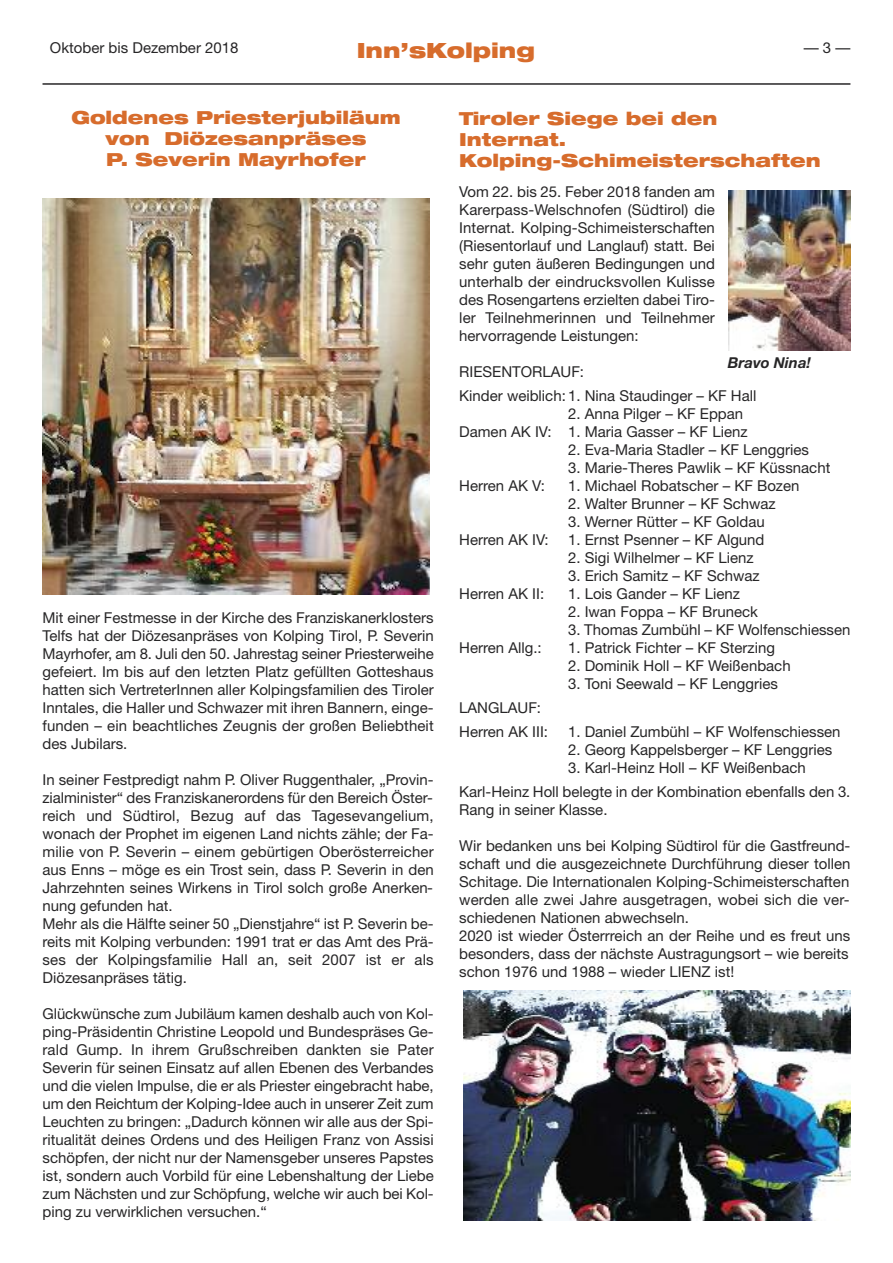
<style>
.page{position:relative;width:893px;height:1263px;background:#fff}
.page>*{position:absolute;margin:0;border:0;box-sizing:border-box;transform-origin:0 0}
.t1{font:900 expanded 21px "Helvetica Neue";color:#d76c2c}
.t2{font:900 expanded 18px/21px "Helvetica Neue";color:#d76c2c}
.t3{font:15px/18px "Helvetica Neue";color:#272627}
.t4{font:italic 700 15px "Helvetica Neue";color:#272627}
</style>
<div class="page">
<hr style="left:43px;top:83px;width:807px;height:2px;background:#272627">
<img style="left:43px;top:198px;width:386px;height:396px">
<img style="left:463px;top:990px;width:387px;height:230px">
<img style="left:728px;top:191px;width:122px;height:160px">
<p class="t3" style="left:50px;top:40px;width:190px">Oktober bis Dezember 2018</p>
<h1 class="t1" style="left:357px;top:42px;width:180px">Inn’sKolping</h1>
<p class="t3" style="left:804px;top:40px;width:48px">—3—</p>
<p class="t2" style="left:71px;top:109px;width:331px;text-align:center">Goldenes Priesterjubiläum von Diözesanpräses<br>P. Severin Mayrhofer</p>
<p class="t3" style="left:43px;top:610px;width:393px;text-align:justify">Mit einer Festmesse in der Kirche des Franziskanerklosters Telfs hat der Diözesanpräses von Kolping Tirol, P. Severin Mayrhofer, am 8. Juli den 50. Jahrestag seiner Priesterweihe gefeiert. Im bis auf den letzten Platz gefüllten Gotteshaus hatten sich VertreterInnen aller Kolpingsfamilien des Tiroler Inntales, die Haller und Schwazer mit ihren Bannern, einge&shy;funden – ein beachtliches Zeugnis der großen Beliebtheit des Jubilars.</p>
<p class="t3" style="left:42px;top:772px;width:393px">In seiner Festpredigt nahm P. Oliver Ruggenthaler, „Provin&shy;zialminister“ des Franziskanerordens für den Bereich Öster&shy;reich und Südtirol, Bezug auf das Tagesevangelium, wonach der Prophet im eigenen Land nichts zähle; der Fa&shy;milie von P. Severin – einem gebürtigen Oberösterreicher aus Enns – möge es ein Trost sein, dass P. Severin in den Jahrzehnten seines Wirkens in Tirol solch große Anerken&shy;nung gefunden hat.<br>Mehr als die Hälfte seiner 50 „Dienstjahre“ ist P. Severin be&shy;reits mit Kolping verbunden: 1991 trat er das Amt des Prä&shy;ses der Kolpingsfamilie Hall an, seit 2007 ist er als Diözesanpräses tätig.</p>
<p class="t3" style="left:43px;top:1006px;width:393px;text-align:justify">Glückwünsche zum Jubiläum kamen deshalb auch von Kol&shy;ping-Präsidentin Christine Leopold und Bundespräses Ge&shy;rald Gump. In ihrem Grußschreiben dankten sie Pater Severin für seinen Einsatz auf allen Ebenen des Verbandes und die vielen Impulse, die er als Priester eingebracht habe, um den Reichtum der Kolping-Idee auch in unserer Zeit zum Leuchten zu bringen: „Dadurch können wir alle aus der Spi&shy;ritualität deines Ordens und des Heiligen Franz von Assisi schöpfen, der nicht nur der Namensgeber unseres Papstes ist, sondern auch Vorbild für eine Lebenshaltung der Liebe zum Nächsten und zur Schöpfung, welche wir auch bei Kol&shy;ping zu verwirklichen versuchen.“</p>
<p class="t2" style="left:459px;top:109px;width:363px">Tiroler Siege bei den<br>Internat.<br>Kolping-Schimeisterschaften</p>
<p class="t3" style="left:459px;top:184px;width:257px;text-align:justify">Vom 22. bis 25. Feber 2018 fanden am Karerpass-Welschnofen (Südtirol) die Internat. Kolping-Schimeisterschaften (Riesentorlauf und Langlauf) statt. Bei sehr guten äußeren Bedingungen und unterhalb der eindrucksvollen Kulisse des Rosengartens erzielten dabei Tiro&shy;ler Teilnehmerinnen und Teilnehmer hervorragende Leistungen:</p>
<p class="t3" style="left:459px;top:361px;width:299px;line-height:24px">RIESENTORLAUF:<br>Kinder weiblich: 1. Nina Staudinger – KF Hall</p>
<p class="t3" style="left:459px;top:406px;width:290px;text-align:right">2. Anna Pilger – KF Eppan<br>Damen AK IV: 1. Maria Gasser – KF Lienz</p>
<p class="t3" style="left:568px;top:442px;width:242px">2. Eva-Maria Stadler – KF Lenggries</p>
<p class="t3" style="left:568px;top:460px;width:264px">3. Marie-Theres Pawlik – KF Küssnacht</p>
<p class="t3" style="left:459px;top:478px;width:87px">Herren AK V:</p>
<p class="t3" style="left:568px;top:478px;width:233px">1. Michael Robatscher – KF Bozen</p>
<p class="t3" style="left:568px;top:496px;width:209px">2. Walter Brunner – KF Schwaz</p>
<p class="t3" style="left:568px;top:514px;width:198px">3. Werner Rütter – KF Goldau</p>
<p class="t3" style="left:459px;top:532px;width:91px">Herren AK IV:</p>
<p class="t3" style="left:568px;top:532px;width:198px">1. Ernst Psenner – KF Algund</p>
<p class="t3" style="left:568px;top:550px;width:187px">2. Sigi Wilhelmer – KF Lienz</p>
<p class="t3" style="left:568px;top:568px;width:193px">3. Erich Samitz – KF Schwaz</p>
<p class="t3" style="left:459px;top:586px;width:86px">Herren AK II:</p>
<p class="t3" style="left:568px;top:586px;width:174px">1. Lois Gander – KF Lienz</p>
<p class="t3" style="left:568px;top:604px;width:191px">2. Iwan Foppa – KF Bruneck</p>
<p class="t3" style="left:568px;top:622px;width:284px">3. Thomas Zumbühl – KF Wolfenschiessen</p>
<p class="t3" style="left:459px;top:640px;width:84px">Herren Allg.:</p>
<p class="t3" style="left:568px;top:640px;width:208px">1. Patrick Fichter – KF Sterzing</p>
<p class="t3" style="left:568px;top:658px;width:224px">2. Dominik Holl – KF Weißenbach</p>
<p class="t3" style="left:568px;top:676px;width:211px">3. Toni Seewald – KF Lenggries</p>
<p class="t3" style="left:459px;top:697px;width:90px;line-height:24px">LANGLAUF:<br>Herren AK III:</p>
<p class="t4" style="left:728px;top:357px;width:85px">Bravo Nina!</p>
<p class="t3" style="left:568px;top:724px;width:274px">1. Daniel Zumbühl – KF Wolfenschiessen</p>
<p class="t3" style="left:568px;top:742px;width:266px">2. Georg Kappelsberger – KF Lenggries</p>
<p class="t3" style="left:459px;top:757px;width:393px;line-height:24px;text-indent:109px">3. Karl-Heinz Holl – KF Weißenbach<br>Karl-Heinz Holl belegte in der Kombination ebenfalls den 3.</p>
<p class="t3" style="left:459px;top:802px;width:150px">Rang in seiner Klasse.</p>
<p class="t3" style="left:459px;top:838px;width:393px">Wir bedanken uns bei Kolping Südtirol für die Gastfreund&shy;schaft und die ausgezeichnete Durchführung dieser tollen Schitage. Die Internationalen Kolping-Schimeisterschaften werden alle zwei Jahre ausgetragen, wobei sich die ver&shy;schiedenen Nationen abwechseln.<br>2020 ist wieder Österrreich an der Reihe und es freut uns besonders, dass der nächste Austragungsort – wie bereits schon 1976 und 1988 – wieder LIENZ ist!</p>
</div>
